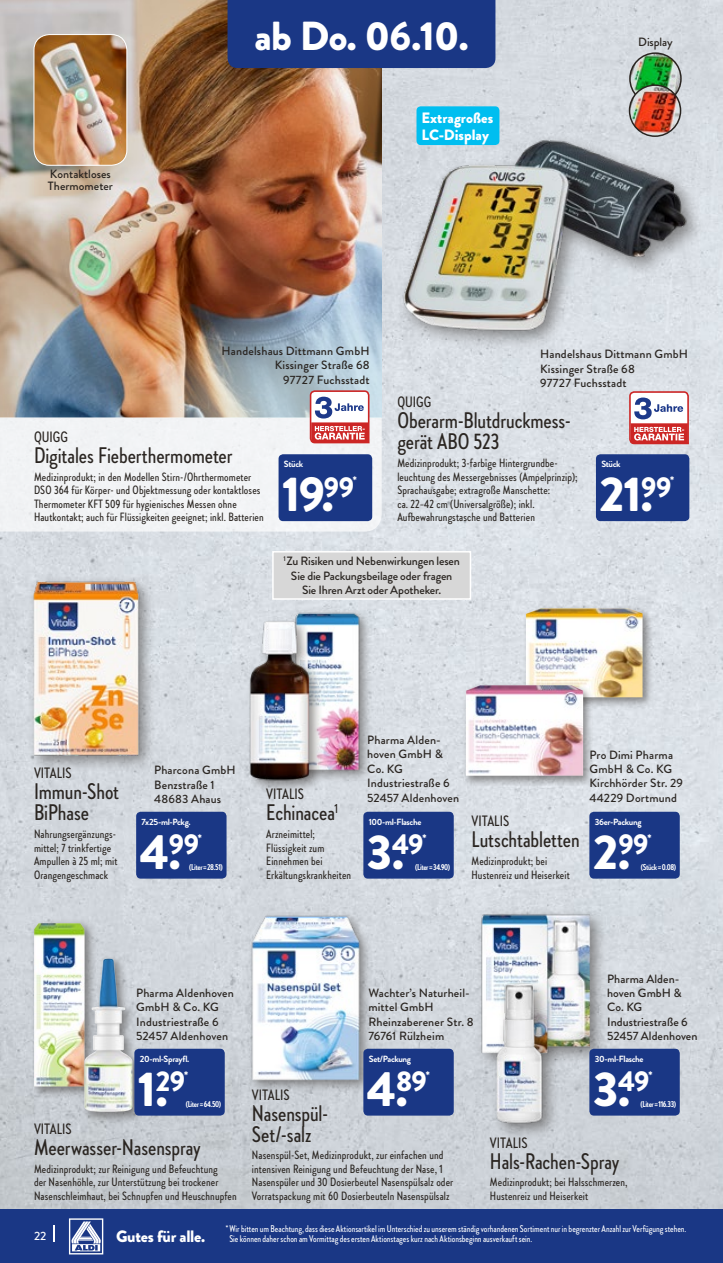
<style>
.page{position:relative;width:723px;height:1263px;background:#fff}
.page>*{position:absolute;margin:0;border:0;box-sizing:border-box;transform-origin:0 0}
.t1{font:900 48.9px "Brandon Grotesque";color:#fff}
.t2{font:900 40.5px "Brandon Grotesque";letter-spacing:-.02em;color:#fff}
.t3{font:500 22.5px/21px "Brandon Grotesque Cond";letter-spacing:-.005em;color:#2a2521}
.t4{font:900 16.5px "Brandon Grotesque";letter-spacing:-.015em;color:#fff}
.t5{font:500 15px "Brandon Grotesque Cond";color:#2a2521}
.t6{font:900 15px/16.5px "Brandon Grotesque";color:#fff}
.t7{font:500 12px/13.5px "Brandon Grotesque Cond";letter-spacing:.01em;color:#2a2521}
.t8{font:500 12px/14.4px "Brandon Grotesque";letter-spacing:.01em;color:#2a2521}
.t9{font:500 12px/14.4px "Brandon Grotesque";letter-spacing:-.01em;color:#2a2521;text-align:center}
.t10{font:500 12px "Brandon Grotesque";color:#fff}
.t11{font:900 11.1px "Brandon Grotesque";color:#fff}
.t12{font:500 9.75px/10.5px "Brandon Grotesque Cond";color:#fff}
.t13{font:700 9px "Brandon Grotesque";letter-spacing:-.04em;color:#fff}
.t14{font:700 8.55px "Brandon Grotesque Cond";letter-spacing:-.04em;color:#fff;scale:1.05 1}
</style>
<div class="page">
<img style="left:0;top:0;width:723px;height:1209px">
<div style="left:522px;top:604px;width:132px;height:105px;background:#2a2521;opacity:.5"></div>
<img style="left:526px;top:608px;width:116px;height:89px">
<div style="left:397px;top:133px;width:309px;height:218px;background:#2a2521;opacity:.5"></div>
<img style="left:400px;top:137px;width:291px;height:197px">
<img style="left:0;top:0;width:382px;height:417px">
<div style="left:476px;top:907px;width:132px;height:164px;background:#2a2521;opacity:.5"></div>
<img style="left:470px;top:911px;width:126px;height:149px">
<div style="left:463px;top:681px;width:131px;height:105px;background:#2a2521;opacity:.5"></div>
<img style="left:466px;top:685px;width:117px;height:91px">
<div style="left:0;top:417px;width:382px;height:114px;background:#f2f4f5"></div>
<div style="left:491px;top:978px;width:69px;height:162px;background:#2a2521;opacity:.5"></div>
<img style="left:491px;top:969px;width:74px;height:157px">
<div style="left:247px;top:911px;width:126px;height:182px;background:#2a2521;opacity:.5"></div>
<img style="left:246px;top:911px;width:118px;height:177px">
<img style="left:630px;top:53px;width:51px;height:51px;border-radius:26px">
<div style="left:629px;top:52px;width:53px;height:53px;border:2px solid #2a2521;border-radius:50%"></div>
<img style="left:629px;top:85px;width:51px;height:51px;border-radius:26px">
<div style="left:629px;top:84px;width:52px;height:53px;border:2px solid #2a2521;border-radius:50%"></div>
<div style="left:30px;top:919px;width:67px;height:180px;background:#2a2521;opacity:.5"></div>
<img style="left:34px;top:923px;width:51px;height:163px">
<div style="left:80px;top:955px;width:64px;height:170px;background:#2a2521;opacity:.5"></div>
<img style="left:84px;top:958px;width:48px;height:154px">
<img style="left:34px;top:35px;width:93px;height:130px">
<div style="left:34px;top:34px;width:93px;height:132px;border:1px solid #fff;border-radius:16px"></div>
<div style="left:27px;top:576px;width:129px;height:197px;background:#2a2521;opacity:.5"></div>
<img style="left:26px;top:577px;width:118px;height:180px">
<div style="left:291px;top:609px;width:81px;height:174px;background:#2a2521;opacity:.5"></div>
<img style="left:283px;top:609px;width:80px;height:170px">
<div style="left:247px;top:617px;width:76px;height:176px;background:#2a2521;opacity:.5"></div>
<img style="left:244px;top:614px;width:81px;height:170px">
<div style="left:279px;top:454px;width:93px;height:67px;background:#1a3785;border-radius:5px"></div>
<div style="left:589px;top:812px;width:91px;height:67px;background:#1a3785;border-radius:5px"></div>
<img style="left:148px;top:300px;width:234px;height:143px">
<div style="left:363px;top:1049px;width:91px;height:66px;background:#1a3785;border-radius:5px"></div>
<div style="left:596px;top:454px;width:93px;height:67px;background:#1a3785;border-radius:5px"></div>
<div style="left:416px;top:106px;width:83px;height:39px;background:#00bef0;border-radius:4px"></div>
<svg style="left:629px;top:391px;width:60px;height:53px"></svg>
<div style="left:589px;top:1049px;width:91px;height:66px;background:#1a3785;border-radius:5px"></div>
<div style="left:134px;top:1049px;width:91px;height:66px;background:#1a3785;border-radius:5px"></div>
<div style="left:136px;top:812px;width:90px;height:67px;background:#1a3785;border-radius:5px"></div>
<div style="left:363px;top:812px;width:91px;height:67px;background:#1a3785;border-radius:5px"></div>
<div style="left:273px;top:552px;width:197px;height:47px;background:#d7d7d7"></div>
<div style="left:272px;top:551px;width:199px;height:49px;border:2px solid #fff"></div>
<div style="left:0;top:1209px;width:723px;height:54px;background:#1a3785"></div>
<div style="left:227px;top:0;width:268px;height:68px;background:#1a3785"></div>
<svg style="left:69px;top:1218px;width:34px;height:36px"></svg>
<svg style="left:53px;top:1225px;width:2px;height:17px"></svg>
<p class="t8" style="left:48px;top:168px;width:67px;line-height:12px">Kontaktloses<br>Thermometer</p>
<h2 class="t2" style="left:254px;top:8px;width:216px">ab Do. 06.10.</h2>
<p class="t6" style="left:422px;top:110px;width:73px">Extragroßes<br>LC-Display</p>
<p class="t9" style="left:638px;top:35px;width:36px">Display</p>
<p class="t8" style="left:222px;top:344px;width:149px;text-align:right">Handelshaus Dittmann GmbH<br>Kissinger Straße 68<br>97727 Fuchsstadt</p>
<p class="t8" style="left:540px;top:347px;width:149px">Handelshaus Dittmann GmbH<br>Kissinger Straße 68<br>97727 Fuchsstadt</p>
<p class="t5" style="left:34px;top:427px;width:35px">QUIGG</p>
<h3 class="t3" style="left:34px;top:444px;width:200px">Digitales Fieberthermometer</h3>
<p class="t7" style="left:34px;top:470px;width:231px">Medizinprodukt; in den Modellen Stirn-/Ohrthermometer DSO 364 für Körper- und Objektmessung oder kontaktloses Thermometer KFT 509 für hygienisches Messen ohne Hautkontakt; auch für Flüssigkeiten geeignet; inkl. Batterien</p>
<h1 class="t1" style="left:282px;top:460px;width:73px">19.<sup>99</sup></h1>
<p class="t11" style="left:353px;top:472px;width:6px">*</p>
<p class="t13" style="left:284px;top:458px;width:21px">Stück</p>
<p class="t5" style="left:397px;top:392px;width:35px">QUIGG</p>
<h3 class="t3" style="left:397px;top:410px;width:175px">Oberarm-Blutdruckmess&shy;gerät ABO 523</h3>
<p class="t7" style="left:397px;top:456px;width:182px">Medizinprodukt; 3-farbige Hintergrundbe&shy;leuchtung des Messergebnisses (Ampelprinzip); Sprachausgabe; extragroße Manschette:<br>ca. 22–42 cm (Universalgröße); inkl.<br>Aufbewahrungstasche und Batterien</p>
<p class="t9" style="left:283px;top:554px;width:178px"><sup>1</sup>Zu Risiken und Nebenwirkungen lesen<br>Sie die Packungsbeilage oder fragen<br>Sie Ihren Arzt oder Apotheker.</p>
<p class="t13" style="left:601px;top:458px;width:21px">Stück</p>
<h1 class="t1" style="left:599px;top:460px;width:73px">21.<sup>99</sup></h1>
<p class="t11" style="left:670px;top:472px;width:6px">*</p>
<p class="t8" style="left:154px;top:763px;width:83px">Pharcona GmbH<br>Benzstraße 1<br>48683 Ahaus</p>
<p class="t5" style="left:34px;top:763px;width:39px">VITALIS</p>
<h3 class="t3" style="left:34px;top:781px;width:87px">Immun-Shot<br>BiPhase</h3>
<p class="t7" style="left:34px;top:827px;width:85px">Nahrungsergänzungs&shy;mittel; 7 trinkfertige<br>Ampullen à 25 ml; mit<br>Orangengeschmack</p>
<h1 class="t1" style="left:140px;top:817px;width:61px">4.<sup>99</sup></h1>
<p class="t11" style="left:198px;top:830px;width:6px">*</p>
<p class="t13" style="left:142px;top:815px;width:51px">7x25-ml-Pckg.</p>
<p class="t14" style="left:189px;top:861px;width:34px">(Liter = 28.51)</p>
<p class="t8" style="left:367px;top:733px;width:94px">Pharma Alden&shy;hoven GmbH &amp;<br>Co. KG<br>Industriestraße 6<br>52457 Aldenhoven</p>
<p class="t5" style="left:266px;top:784px;width:39px">VITALIS</p>
<h3 class="t3" style="left:266px;top:802px;width:72px">Echinacea<sup>1</sup></h3>
<p class="t7" style="left:266px;top:827px;width:86px">Arzneimittel;<br>Flüssigkeit zum<br>Einnehmen bei<br>Erkältungskrankheiten</p>
<h1 class="t1" style="left:367px;top:817px;width:58px">3.<sup>49</sup></h1>
<p class="t11" style="left:422px;top:830px;width:6px">*</p>
<p class="t13" style="left:369px;top:815px;width:54px">100-ml-Flasche</p>
<p class="t14" style="left:415px;top:861px;width:35px">(Liter = 34.90)</p>
<p class="t5" style="left:471px;top:811px;width:39px">VITALIS</p>
<h3 class="t3" style="left:471px;top:829px;width:110px">Lutschtabletten</h3>
<p class="t7" style="left:471px;top:854px;width:100px">Medizinprodukt; bei<br>Hustenreiz und Heiserkeit</p>
<p class="t8" style="left:589px;top:747px;width:95px">Pro Dimi Pharma<br>GmbH &amp; Co. KG<br>Kirchhörder Str. 29<br>44229 Dortmund</p>
<p class="t13" style="left:595px;top:815px;width:48px">36er-Packung</p>
<h1 class="t1" style="left:593px;top:817px;width:57px">2.<sup>99</sup></h1>
<p class="t11" style="left:647px;top:830px;width:6px">*</p>
<p class="t14" style="left:641px;top:861px;width:35px">(Stück = 0.08)</p>
<p class="t8" style="left:136px;top:986px;width:99px">Pharma Aldenhoven<br>GmbH &amp; Co. KG<br>Industriestraße 6<br>52457 Aldenhoven</p>
<h1 class="t1" style="left:138px;top:1054px;width:49px">1.<sup>29</sup></h1>
<p class="t11" style="left:184px;top:1067px;width:6px">*</p>
<p class="t13" style="left:140px;top:1052px;width:51px">20-ml-Sprayfl.</p>
<p class="t14" style="left:186px;top:1098px;width:35px">(Liter = 64.50)</p>
<p class="t5" style="left:34px;top:1119px;width:39px">VITALIS</p>
<h3 class="t3" style="left:34px;top:1137px;width:168px">Meerwasser-Nasenspray</h3>
<p class="t7" style="left:34px;top:1162px;width:204px">Medizinprodukt; zur Reinigung und Befeuchtung<br>der Nasenhöhle, zur Unterstützung bei trockener<br>Nasenschleimhaut, bei Schnupfen und Heuschnupfen</p>
<p class="t8" style="left:368px;top:986px;width:107px">Wachter’s Naturheil&shy;mittel GmbH<br>Rheinzaberener Str. 8<br>76761 Rülzheim</p>
<p class="t13" style="left:369px;top:1052px;width:44px">Set/Packung</p>
<h1 class="t1" style="left:367px;top:1054px;width:61px">4.<sup>89</sup></h1>
<p class="t11" style="left:426px;top:1067px;width:6px">*</p>
<p class="t5" style="left:252px;top:1084px;width:39px">VITALIS</p>
<h3 class="t3" style="left:252px;top:1102px;width:78px">Nasenspül-<br>Set/-salz</h3>
<p class="t7" style="left:252px;top:1148px;width:203px">Nasenspül-Set, Medizinprodukt, zur einfachen und intensiven Reinigung und Befeuchtung der Nase, 1<br>Nasenspüler und 30 Dosierbeutel Nasenspülsalz oder Vorratspackung mit 60 Dosierbeuteln Nasenspülsalz</p>
<p class="t8" style="left:607px;top:971px;width:92px">Pharma Alden&shy;hoven GmbH &amp;<br>Co. KG<br>Industriestraße 6<br>52457 Aldenhoven</p>
<p class="t13" style="left:595px;top:1052px;width:50px">30-ml-Flasche</p>
<h1 class="t1" style="left:593px;top:1054px;width:58px">3.<sup>49</sup></h1>
<p class="t11" style="left:648px;top:1067px;width:6px">*</p>
<p class="t14" style="left:640px;top:1098px;width:35px">(Liter = 116.33)</p>
<p class="t5" style="left:490px;top:1132px;width:39px">VITALIS</p>
<h3 class="t3" style="left:490px;top:1150px;width:131px">Hals-Rachen-Spray</h3>
<p class="t7" style="left:490px;top:1175px;width:139px">Medizinprodukt; bei Halsschmerzen,<br>Hustenreiz und Heiserkeit</p>
<p class="t10" style="left:34px;top:1227px;width:14px">22</p>
<h3 class="t4" style="left:116px;top:1225px;width:91px">Gutes für alle.</h3>
<p class="t12" style="left:229px;top:1223px;width:458px;text-indent:-4px">* Wir bitten um Beachtung, dass diese Aktionsartikel im Unterschied zu unserem ständig vorhandenen Sortiment nur in begrenzter Anzahl zur Verfügung stehen.<br>Sie können daher schon am Vormittag des ersten Aktionstages kurz nach Aktionsbeginn ausverkauft sein.</p>
</div>
